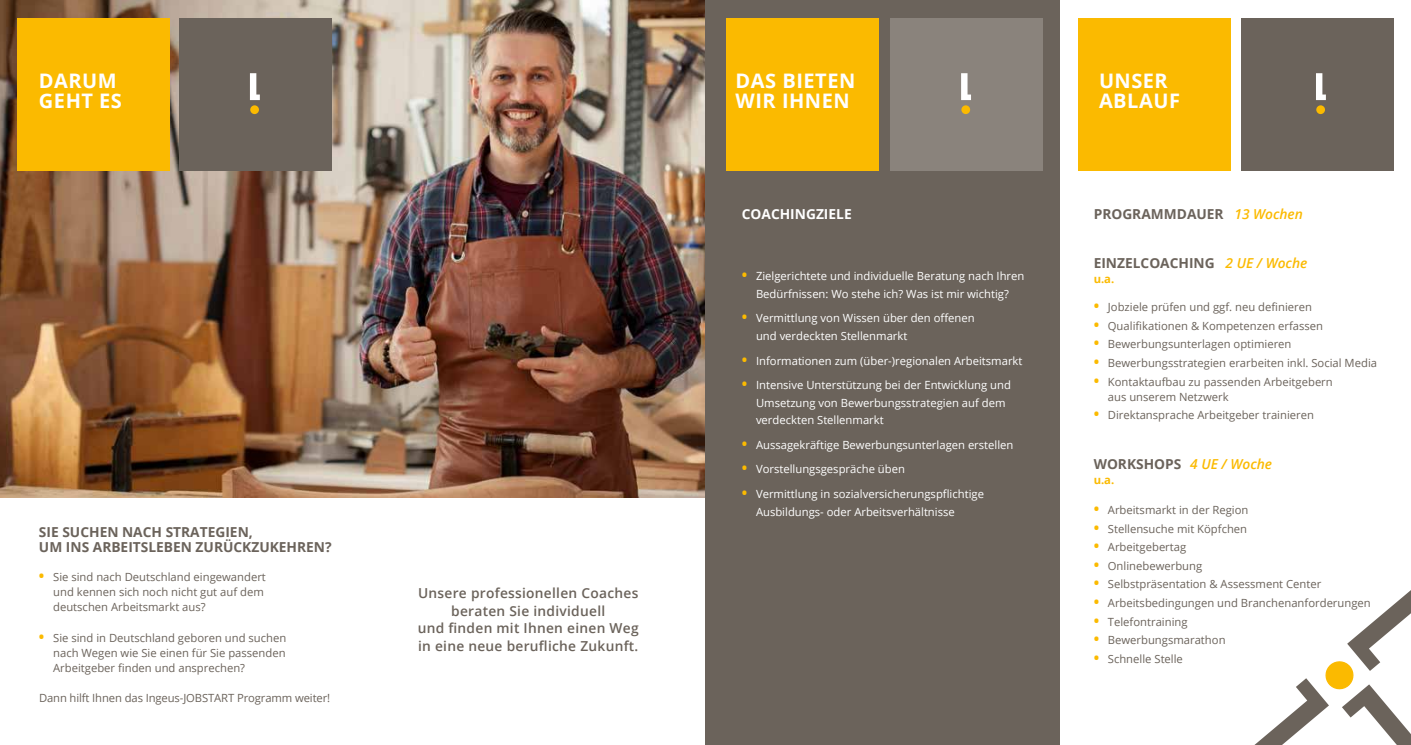
<style>
.page{position:relative;width:1411px;height:745px;background:#fff}
.page>*{position:absolute;margin:0;border:0;box-sizing:border-box;transform-origin:0 0}
.t1{font:700 20px/20px "Open Sans";letter-spacing:.025em;color:#fff}
.t2{font:700 13.75px/15px "Open Sans";color:#6b635b}
.t3{font:600 13.75px/17.5px "Open Sans";letter-spacing:.02em;color:#6b635b;text-align:center}
.t4{font:700 13.75px "Open Sans";color:#fff}
.t5{font:11.25px/15px "Open Sans";color:#6b635b}
.t6{font:11.25px/17.5px "Open Sans";color:#fff}
.t7{font:700 11.25px "Open Sans";color:#fbba00}
.s1{font-weight:700;font-size:14.62px;color:#fbba00}
.s2{font-weight:600;font-style:italic;color:#fbba00}
</style>
<div class="page">
<img style="left:0;top:0;width:705px;height:497px">
<div style="left:705px;top:0;width:354px;height:744px;background:#6b635b"></div>
<div style="left:18px;top:18px;width:152px;height:152px;background:#fbba00"></div>
<div style="left:726px;top:18px;width:153px;height:152px;background:#fbba00"></div>
<div style="left:889px;top:18px;width:153px;height:152px;background:#8a837c"></div>
<div style="left:179px;top:18px;width:152px;height:152px;background:#6b635b"></div>
<div style="left:1078px;top:18px;width:152px;height:152px;background:#fbba00"></div>
<div style="left:1240px;top:18px;width:153px;height:152px;background:#6b635b"></div>
<svg style="left:1256px;top:591px;width:154px;height:153px"></svg>
<svg style="left:961px;top:73px;width:10px;height:27px"></svg>
<div style="left:961px;top:105px;width:9px;height:9px;background:#fbba00;border-radius:50%"></div>
<svg style="left:250px;top:73px;width:10px;height:27px"></svg>
<div style="left:250px;top:105px;width:9px;height:9px;background:#fbba00;border-radius:50%"></div>
<svg style="left:1316px;top:73px;width:9px;height:27px"></svg>
<div style="left:1316px;top:105px;width:8px;height:9px;background:#fbba00;border-radius:50%"></div>
<h1 class="t1" style="left:39px;top:70px;width:84px">DARUM<br>GEHT ES</h1>
<p class="t2" style="left:39px;top:524px;width:294px">SIE SUCHEN NACH STRATEGIEN,<br>UM INS ARBEITSLEBEN ZURÜCKZUKEHREN?</p>
<p class="t5" style="left:53px;top:568px;width:214px;text-indent:-14px"><span class="s1">•</span> Sie sind nach Deutschland eingewandert und kennen sich noch nicht gut auf dem deutschen Arbeitsmarkt aus?</p>
<p class="t5" style="left:53px;top:630px;width:235px;text-align:justify;text-indent:-14px"><span class="s1">•</span> Sie sind in Deutschland geboren und suchen nach Wegen wie Sie einen für Sie passenden Arbeitgeber finden und ansprechen?</p>
<p class="t5" style="left:39px;top:690px;width:293px">Dann hilft Ihnen das Ingeus-JOBSTART Programm weiter!</p>
<p class="t3" style="left:418px;top:584px;width:222px">Unsere professionellen Coaches beraten Sie individuell<br>und finden mit Ihnen einen Weg in eine neue berufliche Zukunft.</p>
<h1 class="t1" style="left:735px;top:70px;width:121px">DAS BIETEN<br>WIR IHNEN</h1>
<h1 class="t1" style="left:1098px;top:70px;width:82px">UNSER<br>ABLAUF</h1>
<p class="t4" style="left:741px;top:204px;width:111px">COACHINGZIELE</p>
<p class="t6" style="left:741px;top:267px;width:284px;text-align:center"><span class="s1">•</span> Zielgerichtete und individuelle Beratung nach Ihren<br>Bedürfnissen: Wo stehe ich? Was ist mir wichtig?</p>
<p class="t6" style="left:756px;top:309px;width:220px;text-indent:-14px"><span class="s1">•</span> Vermittlung von Wissen über den offenen und verdeckten Stellenmarkt</p>
<p class="t6" style="left:741px;top:351px;width:282px"><span class="s1">•</span> Informationen zum (über-)regionalen Arbeitsmarkt</p>
<p class="t6" style="left:756px;top:376px;width:256px;text-indent:-14px"><span class="s1">•</span> Intensive Unterstützung bei der Entwicklung und<br>Umsetzung von Bewerbungsstrategien auf dem verdeckten Stellenmarkt</p>
<p class="t6" style="left:741px;top:435px;width:273px"><span class="s1">•</span> Aussagekräftige Bewerbungsunterlagen erstellen</p>
<p class="t6" style="left:741px;top:460px;width:165px"><span class="s1">•</span> Vorstellungsgespräche üben</p>
<p class="t6" style="left:756px;top:484px;width:229px;text-indent:-14px"><span class="s1">•</span> Vermittlung in sozialversicherungspflichtige<br>Ausbildungs- oder Arbeitsverhältnisse</p>
<p class="t2" style="left:1093px;top:206px;width:211px">PROGRAMMDAUER <span class="s2">13 Wochen</span></p>
<p class="t2" style="left:1093px;top:254px;width:215px">EINZELCOACHING <span class="s2">2 UE / Woche</span></p>
<p class="t7" style="left:1093px;top:270px;width:22px">u.a.</p>
<p class="t5" style="left:1093px;top:299px;width:220px"><span class="s1">•</span> Jobziele prüfen und ggf. neu definieren</p>
<p class="t5" style="left:1093px;top:318px;width:231px"><span class="s1">•</span> Qualifikationen &amp; Kompetenzen erfassen</p>
<p class="t5" style="left:1093px;top:336px;width:199px"><span class="s1">•</span> Bewerbungsunterlagen optimieren</p>
<p class="t5" style="left:1093px;top:355px;width:285px"><span class="s1">•</span> Bewerbungsstrategien erarbeiten inkl. Social Media</p>
<p class="t5" style="left:1107px;top:373px;width:226px;text-indent:-14px"><span class="s1">•</span> Kontaktaufbau zu passenden Arbeitgebern aus unserem Netzwerk</p>
<p class="t5" style="left:1093px;top:407px;width:222px"><span class="s1">•</span> Direktansprache Arbeitgeber trainieren</p>
<p class="t2" style="left:1093px;top:456px;width:180px">WORKSHOPS <span class="s2">4 UE / Woche</span></p>
<p class="t7" style="left:1093px;top:471px;width:22px">u.a.</p>
<p class="t5" style="left:1093px;top:502px;width:156px"><span class="s1">•</span> Arbeitsmarkt in der Region</p>
<p class="t5" style="left:1093px;top:520px;width:155px"><span class="s1">•</span> Stellensuche mit Köpfchen</p>
<p class="t5" style="left:1093px;top:539px;width:94px"><span class="s1">•</span> Arbeitgebertag</p>
<p class="t5" style="left:1093px;top:557px;width:110px"><span class="s1">•</span> Onlinebewerbung</p>
<p class="t5" style="left:1093px;top:576px;width:229px"><span class="s1">•</span> Selbstpräsentation &amp; Assessment Center</p>
<p class="t5" style="left:1093px;top:594px;width:278px"><span class="s1">•</span> Arbeitsbedingungen und Branchenanforderungen</p>
<p class="t5" style="left:1093px;top:613px;width:95px"><span class="s1">•</span> Telefontraining</p>
<p class="t5" style="left:1093px;top:631px;width:133px"><span class="s1">•</span> Bewerbungsmarathon</p>
<p class="t5" style="left:1093px;top:650px;width:91px"><span class="s1">•</span> Schnelle Stelle</p>
</div>
